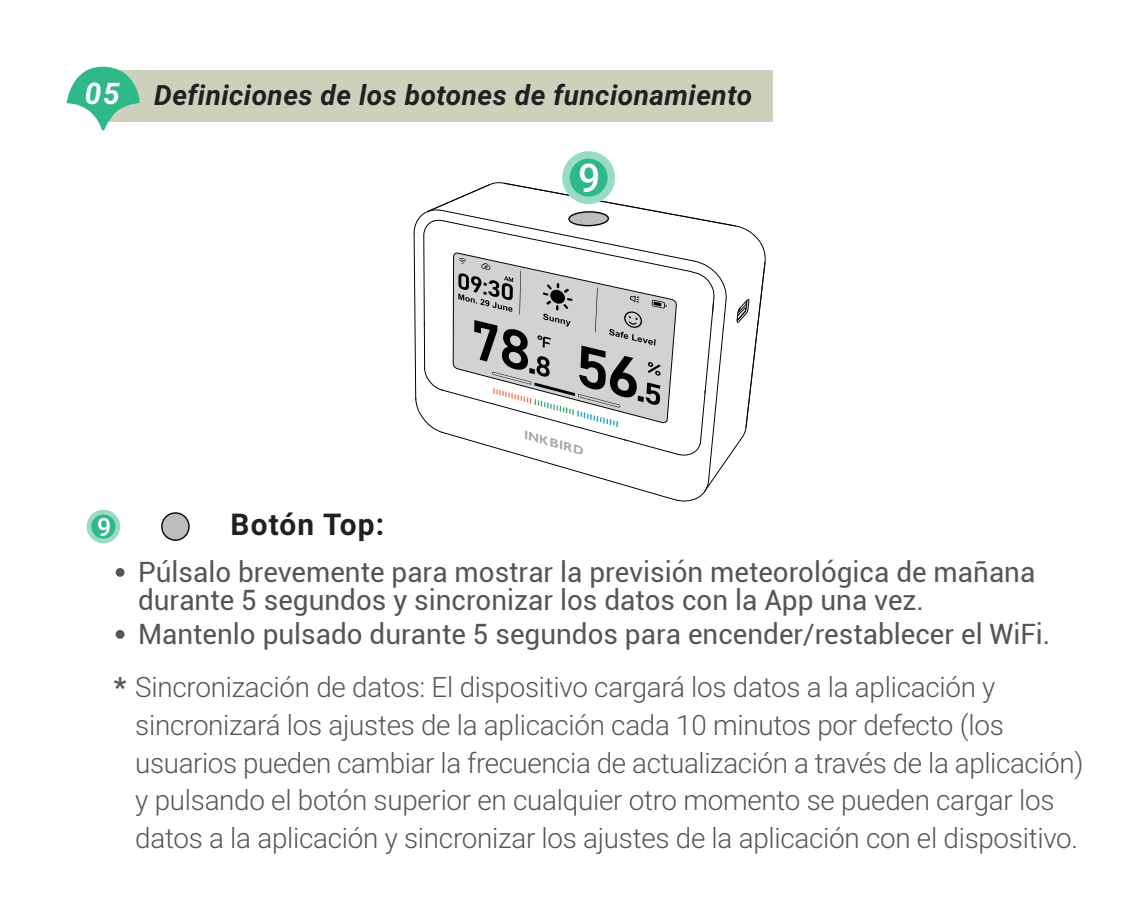
<style>
.page{position:relative;width:1134px;height:908px;background:#fff}
.page>*{position:absolute;margin:0;border:0;box-sizing:border-box;transform-origin:0 0}
.t1{font:500 39.6px "Roboto";color:#fff}
.t2{font:700 30px "Roboto";letter-spacing:.04em;color:#231f20}
.t3{font:300 28px/37.6px "Roboto";letter-spacing:-.01em;color:#54555a}
.t4{font:28px/28px "Roboto";color:#54555a}
.t5{font:italic 700 28px "Roboto";letter-spacing:.02em;color:#231f20}
.t6{font:500 25.2px "Roboto";color:#fff}
.s1{font-size:29.6px;color:#fff}
.s2{font-weight:400}
.s3{font-weight:700}
</style>
<div class="page">
<svg style="left:87px;top:509px;width:33px;height:34px"></svg>
<div style="left:91px;top:514px;width:25px;height:24px;background:#2fb989;border-radius:50%"></div>
<div style="left:101px;top:70px;width:672px;height:52px;background:#ccd1bc"></div>
<svg style="left:67px;top:67px;width:73px;height:64px"></svg>
<div style="left:116px;top:567px;width:8px;height:9px;background:#54555a;border-radius:50%"></div>
<div style="left:116px;top:629px;width:8px;height:9px;background:#54555a;border-radius:50%"></div>
<div style="left:162px;top:512px;width:27px;height:28px;background:#bcbdc0;border-radius:50%"></div>
<div style="left:161px;top:512px;width:29px;height:28px;border:1px solid #030303;border-radius:50%"></div>
<svg style="left:562px;top:151px;width:53px;height:53px"></svg>
<div style="left:570px;top:158px;width:38px;height:38px;background:#2fb989;border-radius:50%"></div>
<svg style="left:414px;top:182px;width:352px;height:320px"></svg>
<p class="t5" style="left:85px;top:75px;width:669px"><span class="s1">05</span> Definiciones de los botones de funcionamiento</p>
<h1 class="t1" style="left:577px;top:150px;width:25px">19</h1>
<p class="t2" style="left:231px;top:502px;width:155px">Botón Top:</p>
<p class="t4" style="left:138px;top:556px;width:899px">Púlsalo brevemente para mostrar la previsión meteorológica de mañana durante 5 segundos y sincronizar los datos con la App una vez.</p>
<p class="t3" style="left:114px;top:606px;width:938px;line-height:52.8px;text-indent:24px"><span class="s2">Mantenlo pulsado durante 5 segundos para encender/restablecer el WiFi. </span><span class="s3">*</span> Sincronización de datos: El dispositivo cargará los datos a la aplicación y</p>
<p class="t3" style="left:135px;top:704px;width:950px">sincronizará los ajustes de la aplicación cada 10 minutos por defecto (los usuarios pueden cambiar la frecuencia de actualización a través de la aplicación) y pulsando el botón superior en cualquier otro momento se pueden cargar los datos a la aplicación y sincronizar los ajustes de la aplicación con el dispositivo.</p>
<p class="t6" style="left:97px;top:509px;width:16px">9</p>
</div>
